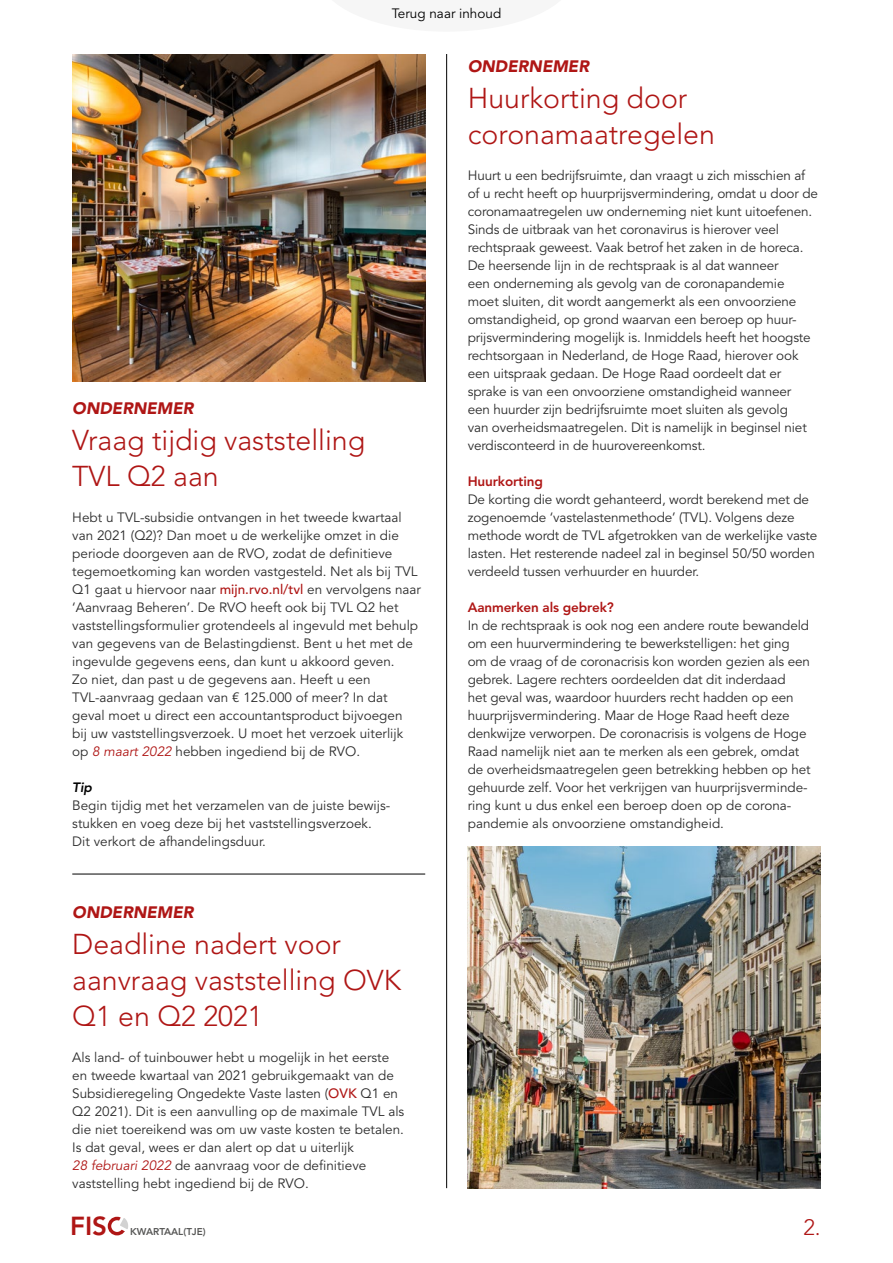
<style>
.page{position:relative;width:893px;height:1263px;background:#fff}
.page>*{position:absolute;margin:0;border:0;box-sizing:border-box;transform-origin:0 0}
.t1{font:300 28.5px/36px "Avenir LT";color:#af1615}
.t2{font:800 25.95px "Avenir LT";color:#af1615}
.t3{font:300 22.2px "Avenir LT";color:#af1615}
.t4{font:italic 900 16.5px "Avenir LT";color:#af1615}
.t5{font:13.5px/18px "Avenir LT";letter-spacing:-.01em;color:#2c2c2c}
.t6{font:800 13.5px "Avenir LT";letter-spacing:-.01em;color:#af1615}
.t7{font:13.5px "Avenir LT";color:#000}
.t8{font:italic 800 13.5px "Avenir LT";color:#000}
.t9{font:800 9.9px "Avenir LT";color:#575756}
.s1{font-weight:500;color:#af1615}
.s2{font-style:italic;color:#af1615}
</style>
<div class="page">
<div style="left:108px;top:1217px;width:18px;height:18px;border:3px solid #af1615;border-radius:50%"></div>
<svg style="left:114px;top:1216px;width:14px;height:19px"></svg>
<hr style="left:446px;top:54px;width:1px;height:1134px;background:#000">
<hr style="left:72px;top:874px;width:353px;height:1px;background:#000">
<img style="left:468px;top:846px;width:353px;height:342px">
<img style="left:72px;top:54px;width:353px;height:327px">
<p class="t7" style="left:392px;top:5px;width:111px">Terug naar inhoud</p>
<p class="t4" style="left:72px;top:398px;width:123px">ONDERNEMER</p>
<h1 class="t1" style="left:72px;top:422px;width:294px">Vraag tijdig vaststelling<br>TVL Q2 aan</h1>
<p class="t5" style="left:72px;top:509px;width:350px">Hebt u TVL-subsidie ontvangen in het tweede kwartaal van 2021 (Q2)? Dan moet u de werkelijke omzet in die periode doorgeven aan de RVO, zodat de definitieve tegemoetkoming kan worden vastgesteld. Net als bij TVL Q1 gaat u hiervoor naar <span class="s1">mijn.rvo.nl/tvl</span> en vervolgens naar ‘Aanvraag Beheren’. De RVO heeft ook bij TVL Q2 het vaststellingsformulier grotendeels al ingevuld met behulp van gegevens van de Belastingdienst. Bent u het met de ingevulde gegevens eens, dan kunt u akkoord geven.<br>Zo niet, dan past u de gegevens aan. Heeft u een TVL-aanvraag gedaan van € 125.000 of meer? In dat geval moet u direct een accountantsproduct bijvoegen<br>bij uw vaststellingsverzoek. U moet het verzoek uiterlijk op <span class="s2">8 maart 2022</span> hebben ingediend bij de RVO.</p>
<p class="t8" style="left:72px;top:779px;width:21px">Tip</p>
<p class="t5" style="left:72px;top:797px;width:319px">Begin tijdig met het verzamelen van de juiste bewijs&shy;stukken en voeg deze bij het vaststellingsverzoek.<br>Dit verkort de afhandelingsduur.</p>
<p class="t4" style="left:72px;top:902px;width:123px">ONDERNEMER</p>
<h1 class="t1" style="left:72px;top:926px;width:330px">Deadline nadert voor aanvraag vaststelling OVK<br>Q1 en Q2 2021</h1>
<p class="t5" style="left:72px;top:1049px;width:334px">Als land- of tuinbouwer hebt u mogelijk in het eerste en tweede kwartaal van 2021 gebruikgemaakt van de Subsidieregeling Ongedekte Vaste lasten (<span class="s1">OVK</span> Q1 en Q2 2021). Dit is een aanvulling op de maximale TVL als die niet toereikend was om uw vaste kosten te betalen.<br>Is dat geval, wees er dan alert op dat u uiterlijk<br><span class="s2">28 februari 2022</span> de aanvraag voor de definitieve vaststelling hebt ingediend bij de RVO.</p>
<p class="t4" style="left:468px;top:56px;width:123px">ONDERNEMER</p>
<h1 class="t1" style="left:468px;top:80px;width:249px">Huurkorting door coronamaatregelen</h1>
<p class="t5" style="left:468px;top:167px;width:352px">Huurt u een bedrijfsruimte, dan vraagt u zich misschien af of u recht heeft op huurprijsvermindering, omdat u door de coronamaatregelen uw onderneming niet kunt uitoefenen.<br>Sinds de uitbraak van het coronavirus is hierover veel rechtspraak geweest. Vaak betrof het zaken in de horeca.<br>De heersende lijn in de rechtspraak is al dat wanneer<br>een onderneming als gevolg van de coronapandemie moet sluiten, dit wordt aangemerkt als een onvoorziene omstandigheid, op grond waarvan een beroep op huur&shy;prijsvermindering mogelijk is. Inmiddels heeft het hoogste rechtsorgaan in Nederland, de Hoge Raad, hierover ook een uitspraak gedaan. De Hoge Raad oordeelt dat er sprake is van een onvoorziene omstandigheid wanneer<br>een huurder zijn bedrijfsruimte moet sluiten als gevolg<br>van overheidsmaatregelen. Dit is namelijk in beginsel niet verdisconteerd in de huurovereenkomst.</p>
<p class="t6" style="left:468px;top:473px;width:77px">Huurkorting</p>
<p class="t5" style="left:468px;top:491px;width:351px">De korting die wordt gehanteerd, wordt berekend met de zogenoemde ‘vastelastenmethode’ (TVL). Volgens deze methode wordt de TVL afgetrokken van de werkelijke vaste lasten. Het resterende nadeel zal in beginsel 50/50 worden verdeeld tussen verhuurder en huurder.</p>
<p class="t6" style="left:468px;top:599px;width:148px">Aanmerken als gebrek?</p>
<p class="t5" style="left:468px;top:617px;width:344px">In de rechtspraak is ook nog een andere route bewandeld om een huurvermindering te bewerkstelligen: het ging om de vraag of de coronacrisis kon worden gezien als een gebrek. Lagere rechters oordeelden dat dit inderdaad<br>het geval was, waardoor huurders recht hadden op een huurprijsvermindering. Maar de Hoge Raad heeft deze denkwijze verworpen. De coronacrisis is volgens de Hoge Raad namelijk niet aan te merken als een gebrek, omdat de overheidsmaatregelen geen betrekking hebben op het gehuurde zelf. Voor het verkrijgen van huurprijsverminde&shy;ring kunt u dus enkel een beroep doen op de corona&shy;pandemie als onvoorziene omstandigheid.</p>
<h2 class="t2" style="left:70px;top:1210px;width:38px">FIS</h2>
<p class="t9" style="left:130px;top:1226px;width:77px">KWARTAAL(TJE)</p>
<h3 class="t3" style="left:803px;top:1214px;width:19px">2.</h3>
</div>
